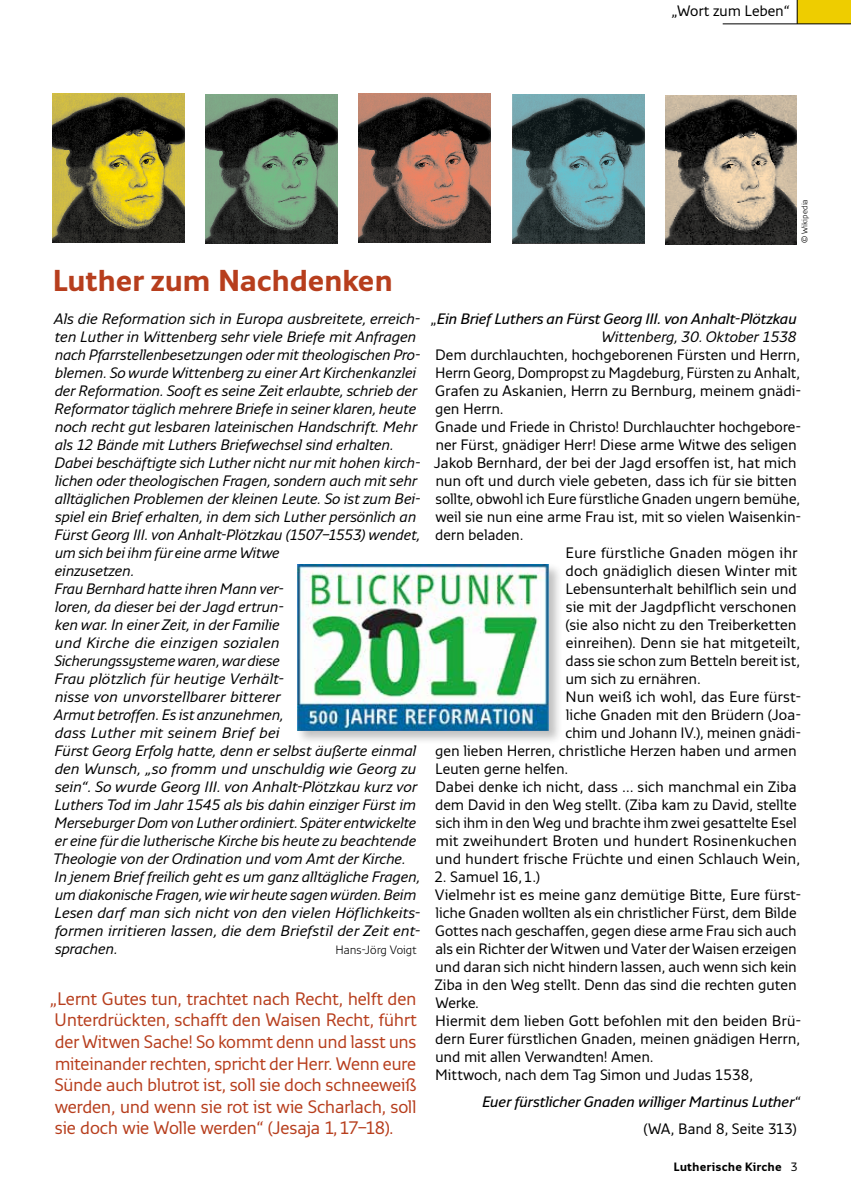
<style>
.page{position:relative;width:851px;height:1191px;background:#fff}
.page>*{position:absolute;margin:0;border:0;box-sizing:border-box;transform-origin:0 0}
.t1{font:700 30px "Monitor";letter-spacing:-.02em;color:#b73e1d}
.t2{font:18px/21.6px "Monitor";letter-spacing:-.02em;color:#b73e1d;text-align:justify}
.t3{font:15px/18px "Monitor";letter-spacing:-.01em;color:#000}
.t4{font:italic 15px/18px "Monitor";letter-spacing:-.015em;color:#000}
.t5{font:italic 600 15px/18px "Monitor";letter-spacing:-.01em;color:#000;text-align:right}
.t6{font:700 12px "Monitor";letter-spacing:.005em;color:#000}
.t7{font:300 12px "Monitor";letter-spacing:-.01em;color:#000}
.t8{font:300 8.25px "Monitor";letter-spacing:.01em;color:#000}
.s1{font-weight:400;font-style:normal}
.s2{font-weight:400}
</style>
<div class="page">
<div style="left:797px;top:0;width:53px;height:24px;background:#eecd00"></div>
<hr style="left:722px;top:23px;width:128px;height:1px;background:#000">
<svg style="left:796px;top:0;width:1px;height:24px"></svg>
<div style="left:295px;top:562px;width:268px;height:183px;background:#000;opacity:.25"></div>
<img style="left:297px;top:564px;width:251px;height:166px">
<img style="left:53px;top:94px;width:131px;height:148px">
<img style="left:358px;top:94px;width:132px;height:148px">
<img style="left:665px;top:95px;width:131px;height:149px">
<img style="left:205px;top:94px;width:132px;height:149px">
<img style="left:512px;top:94px;width:132px;height:149px">
<p class="t3" style="left:671px;top:2px;width:119px">„Wort zum Leben“</p>
<h1 class="t1" style="left:52px;top:261px;width:342px">Luther zum Nachdenken</h1>
<p class="t4" style="left:53px;top:309px;width:369px">Als die Reformation sich in Europa ausbreitete, erreich&shy;ten Luther in Wittenberg sehr viele Briefe mit Anfragen nach Pfarrstellenbesetzungen oder mit theologischen Pro&shy;blemen. So wurde Wittenberg zu einer Art Kirchenkanzlei der Reformation. Sooft es seine Zeit erlaubte, schrieb der Reformator täglich mehrere Briefe in seiner klaren, heute noch recht gut lesbaren lateinischen Handschrift. Mehr als 12 Bände mit Luthers Briefwechsel sind erhalten.<br>Dabei beschäftigte sich Luther nicht nur mit hohen kirch&shy;lichen oder theologischen Fragen, sondern auch mit sehr alltäglichen Problemen der kleinen Leute. So ist zum Bei&shy;spiel ein Brief erhalten, in dem sich Luther persönlich an Fürst Georg III. von Anhalt-Plötzkau (1507–1553) wendet, um sich bei ihm für eine arme Witwe<br>einzusetzen.<br>Frau Bernhard hatte ihren Mann ver-<br>loren, da dieser bei der Jagd ertrun-<br>ken war. In einer Zeit, in der Familie<br>und Kirche die einzigen sozialen<br>Sicherungssysteme waren, war diese<br>Frau plötzlich für heutige Verhält-<br>nisse von unvorstellbarer bitterer<br>Armut betroffen. Es ist anzunehmen,<br>dass Luther mit seinem Brief bei<br>Fürst Georg Erfolg hatte, denn er selbst äußerte einmal den Wunsch, „so fromm und unschuldig wie Georg zu sein“. So wurde Georg III. von Anhalt-Plötzkau kurz vor Luthers Tod im Jahr 1545 als bis dahin einziger Fürst im Merseburger Dom von Luther ordiniert. Später entwickelte er eine für die lutherische Kirche bis heute zu beachtende Theologie von der Ordination und vom Amt der Kirche.<br>In jenem Brief freilich geht es um ganz alltägliche Fragen, um diakonische Fragen, wie wir heute sagen würden. Beim Lesen darf man sich nicht von den vielen Höflichkeits&shy;formen irritieren lassen, die dem Briefstil der Zeit ent&shy;sprachen.</p>
<p class="t7" style="left:335px;top:942px;width:83px">Hans-Jörg Voigt</p>
<p class="t2" style="left:50px;top:987px;width:368px">„Lernt Gutes tun, trachtet nach Recht, helft den Unterdrückten, schafft den Waisen Recht, führt der Witwen Sache! So kommt denn und lasst uns miteinander rechten, spricht der Herr. Wenn eure Sünde auch blutrot ist, soll sie doch schneeweiß werden, und wenn sie rot ist wie Scharlach, soll sie doch wie Wolle werden“ (Jesaja 1,17–18).</p>
<p class="t8" style="left:799px;top:243px;width:46px;rotate:-90deg">© Wikipedia</p>
<p class="t5" style="left:430px;top:309px;width:368px"><span class="s1">„</span>Ein Brief Luthers an Fürst Georg III. von Anhalt-Plötzkau<br><span class="s2">Wittenberg, 30. Oktober 1538</span></p>
<p class="t3" style="left:435px;top:345px;width:366px">Dem durchlauchten, hochgeborenen Fürsten und Herrn,</p>
<p class="t3" style="left:435px;top:363px;width:366px">Herrn Georg, Dompropst zu Magdeburg, Fürsten zu Anhalt,</p>
<p class="t3" style="left:435px;top:381px;width:367px">Grafen zu Askanien, Herrn zu Bernburg, meinem gnädi-</p>
<p class="t3" style="left:435px;top:399px;width:70px">gen Herrn.</p>
<p class="t3" style="left:435px;top:417px;width:367px">Gnade und Friede in Christo! Durchlauchter hochgebore-</p>
<p class="t3" style="left:435px;top:435px;width:363px">ner Fürst, gnädiger Herr! Diese arme Witwe des seligen</p>
<p class="t3" style="left:434px;top:453px;width:364px">Jakob Bernhard, der bei der Jagd ersoffen ist, hat mich</p>
<p class="t3" style="left:435px;top:471px;width:363px">nun oft und durch viele gebeten, dass ich für sie bitten</p>
<p class="t3" style="left:435px;top:489px;width:366px">sollte, obwohl ich Eure fürstliche Gnaden ungern bemühe,</p>
<p class="t3" style="left:435px;top:507px;width:367px">weil sie nun eine arme Frau ist, mit so vielen Waisenkin-</p>
<p class="t3" style="left:435px;top:525px;width:90px">dern beladen.</p>
<p class="t3" style="left:565px;top:543px;width:233px">Eure fürstliche Gnaden mögen ihr</p>
<p class="t3" style="left:565px;top:561px;width:233px">doch gnädiglich diesen Winter mit</p>
<p class="t3" style="left:565px;top:579px;width:233px">Lebensunterhalt behilflich sein und</p>
<p class="t3" style="left:565px;top:597px;width:232px">sie mit der Jagdpflicht verschonen</p>
<p class="t3" style="left:565px;top:615px;width:233px">(sie also nicht zu den Treiberketten</p>
<p class="t3" style="left:565px;top:633px;width:236px">einreihen). Denn sie hat mitgeteilt,</p>
<p class="t3" style="left:565px;top:651px;width:236px">dass sie schon zum Betteln bereit ist,</p>
<p class="t3" style="left:565px;top:669px;width:137px">um sich zu ernähren.</p>
<p class="t3" style="left:565px;top:687px;width:237px">Nun weiß ich wohl, das Eure fürst-</p>
<p class="t3" style="left:565px;top:705px;width:237px">liche Gnaden mit den Brüdern (Joa-</p>
<p class="t3" style="left:565px;top:723px;width:237px">chim und Johann IV.), meinen gnädi-</p>
<p class="t3" style="left:435px;top:741px;width:363px">gen lieben Herren, christliche Herzen haben und armen</p>
<p class="t3" style="left:435px;top:759px;width:134px">Leuten gerne helfen.</p>
<p class="t3" style="left:435px;top:777px;width:363px">Dabei denke ich nicht, dass … sich manchmal ein Ziba</p>
<p class="t3" style="left:435px;top:795px;width:363px">dem David in den Weg stellt. (Ziba kam zu David, stellte</p>
<p class="t3" style="left:435px;top:813px;width:363px">sich ihm in den Weg und brachte ihm zwei gesattelte Esel</p>
<p class="t3" style="left:435px;top:831px;width:363px">mit zweihundert Broten und hundert Rosinenkuchen</p>
<p class="t3" style="left:435px;top:849px;width:366px">und hundert frische Früchte und einen Schlauch Wein,</p>
<p class="t3" style="left:434px;top:867px;width:368px">2. Samuel 16,1.)<br>Vielmehr ist es meine ganz demütige Bitte, Eure fürst&shy;liche Gnaden wollten als ein christlicher Fürst, dem Bilde Gottes nach geschaffen, gegen diese arme Frau sich auch als ein Richter der Witwen und Vater der Waisen erzeigen und daran sich nicht hindern lassen, auch wenn sich kein Ziba in den Weg stellt. Denn das sind die rechten guten Werke.<br>Hiermit dem lieben Gott befohlen mit den beiden Brü&shy;dern Eurer fürstlichen Gnaden, meinen gnädigen Herrn, und mit allen Verwandten! Amen.<br>Mittwoch, nach dem Tag Simon und Judas 1538,</p>
<p class="t5" style="left:482px;top:1088px;width:320px;line-height:27px">Euer fürstlicher Gnaden williger Martinus Luther<span class="s1">“ (WA, Band 8, Seite 313)</span></p>
<p class="t6" style="left:673px;top:1159px;width:126px">Lutherische Kirche <span class="s2">3</span></p>
</div>
